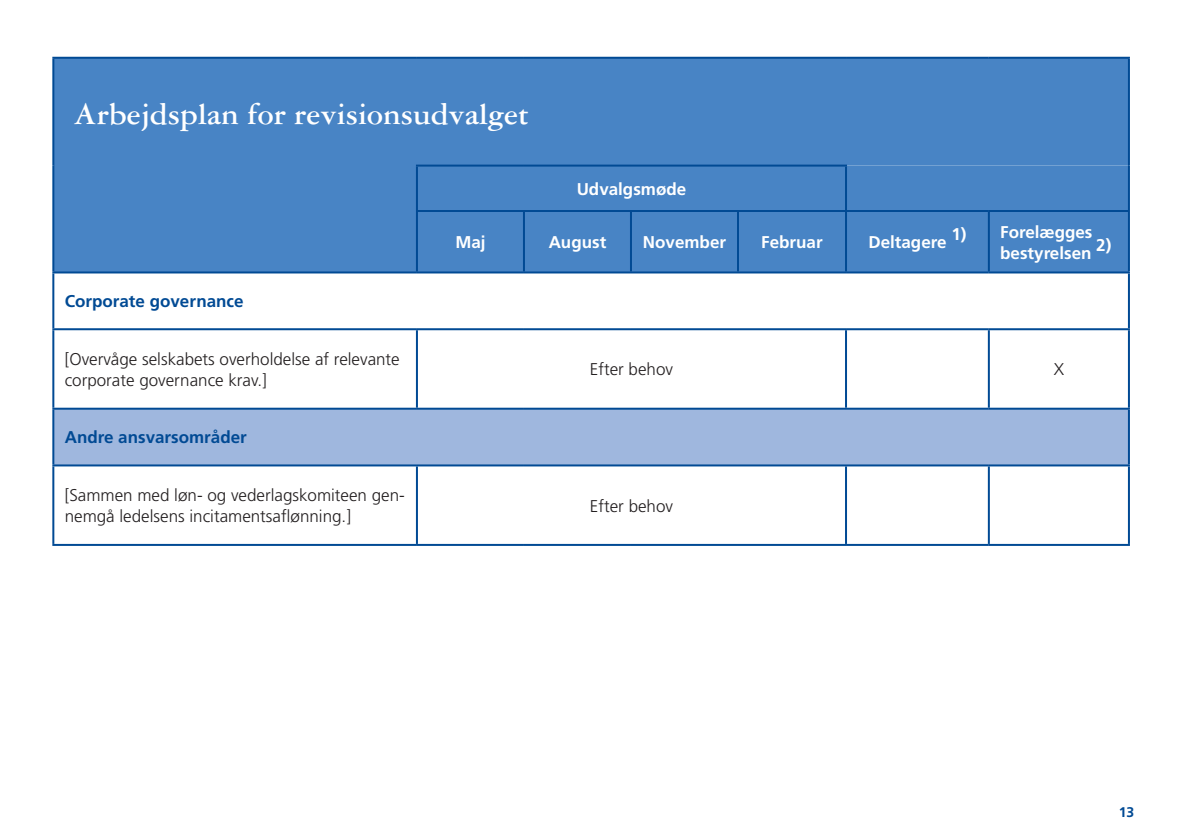
<style>
.page{position:relative;width:1191px;height:840px;background:#fff}
.page>*{position:absolute;margin:0;border:0;box-sizing:border-box;transform-origin:0 0}
.t1{font:700 32px "Garamond Three";color:#fff}
.t2{font:300 17px/21px "Frutiger";color:#231f20}
.t3{font:700 17px/21px "Frutiger";color:#fff;text-align:right}
.t4{font:700 17px "Frutiger";color:#014a94}
.t5{font:700 14px "Frutiger";color:#014a94}
</style>
<div class="page">
<div style="left:54px;top:59px;width:1074px;height:212px;background:#4884c5"></div>
<div style="left:418px;top:165px;width:710px;height:45px;background:#4884c5"></div>
<svg style="left:54px;top:273px;width:1074px;height:270px"></svg>
<div style="left:53px;top:408px;width:1076px;height:57px;background:#9fb7de"></div>
<hr style="left:846px;top:210px;width:142px;height:2px;background:#014a94">
<hr style="left:987px;top:212px;width:2px;height:59px;background:#014a94">
<hr style="left:1128px;top:212px;width:2px;height:59px;background:#014a94">
<hr style="left:845px;top:166px;width:2px;height:44px;background:#014a94">
<hr style="left:416px;top:210px;width:108px;height:2px;background:#014a94">
<hr style="left:524px;top:210px;width:107px;height:2px;background:#014a94">
<hr style="left:523px;top:212px;width:2px;height:59px;background:#014a94">
<hr style="left:631px;top:210px;width:107px;height:2px;background:#014a94">
<hr style="left:630px;top:212px;width:2px;height:59px;background:#014a94">
<hr style="left:738px;top:210px;width:108px;height:2px;background:#014a94">
<hr style="left:737px;top:212px;width:2px;height:59px;background:#014a94">
<hr style="left:845px;top:212px;width:2px;height:59px;background:#014a94">
<hr style="left:52px;top:57px;width:365px;height:2px;background:#014a94">
<hr style="left:52px;top:59px;width:2px;height:106px;background:#014a94">
<hr style="left:417px;top:57px;width:107px;height:2px;background:#014a94">
<hr style="left:524px;top:57px;width:107px;height:2px;background:#014a94">
<hr style="left:631px;top:57px;width:107px;height:2px;background:#014a94">
<hr style="left:738px;top:57px;width:108px;height:2px;background:#014a94">
<hr style="left:846px;top:57px;width:142px;height:2px;background:#014a94">
<hr style="left:988px;top:57px;width:142px;height:2px;background:#014a94">
<hr style="left:1128px;top:59px;width:2px;height:106px;background:#014a94">
<hr style="left:416px;top:164px;width:108px;height:2px;background:#014a94">
<hr style="left:524px;top:164px;width:107px;height:2px;background:#014a94">
<hr style="left:631px;top:164px;width:107px;height:2px;background:#014a94">
<hr style="left:738px;top:164px;width:109px;height:2px;background:#014a94">
<hr style="left:1128px;top:165px;width:2px;height:45px;background:#014a94">
<hr style="left:988px;top:210px;width:142px;height:2px;background:#014a94">
<hr style="left:417px;top:271px;width:107px;height:2px;background:#014a94">
<hr style="left:524px;top:271px;width:107px;height:2px;background:#014a94">
<hr style="left:631px;top:271px;width:107px;height:2px;background:#014a94">
<hr style="left:738px;top:271px;width:108px;height:2px;background:#014a94">
<hr style="left:846px;top:271px;width:142px;height:2px;background:#014a94">
<hr style="left:988px;top:271px;width:142px;height:2px;background:#014a94">
<hr style="left:52px;top:273px;width:2px;height:55px;background:#014a94">
<hr style="left:1128px;top:273px;width:2px;height:55px;background:#014a94">
<hr style="left:52px;top:328px;width:365px;height:2px;background:#014a94">
<hr style="left:52px;top:330px;width:2px;height:77px;background:#014a94">
<hr style="left:417px;top:328px;width:107px;height:2px;background:#014a94">
<hr style="left:416px;top:330px;width:2px;height:77px;background:#014a94">
<hr style="left:524px;top:328px;width:107px;height:2px;background:#014a94">
<hr style="left:631px;top:328px;width:107px;height:2px;background:#014a94">
<hr style="left:738px;top:328px;width:108px;height:2px;background:#014a94">
<hr style="left:846px;top:328px;width:142px;height:2px;background:#014a94">
<hr style="left:845px;top:330px;width:2px;height:77px;background:#014a94">
<hr style="left:988px;top:328px;width:142px;height:2px;background:#014a94">
<hr style="left:987px;top:330px;width:2px;height:77px;background:#014a94">
<hr style="left:1128px;top:330px;width:2px;height:77px;background:#014a94">
<hr style="left:52px;top:407px;width:365px;height:2px;background:#014a94">
<hr style="left:52px;top:409px;width:2px;height:55px;background:#014a94">
<hr style="left:417px;top:407px;width:107px;height:2px;background:#014a94">
<hr style="left:524px;top:407px;width:107px;height:2px;background:#014a94">
<hr style="left:631px;top:407px;width:107px;height:2px;background:#014a94">
<hr style="left:738px;top:407px;width:108px;height:2px;background:#014a94">
<hr style="left:846px;top:407px;width:142px;height:2px;background:#014a94">
<hr style="left:988px;top:407px;width:142px;height:2px;background:#014a94">
<hr style="left:1128px;top:409px;width:2px;height:55px;background:#014a94">
<hr style="left:52px;top:464px;width:365px;height:2px;background:#014a94">
<hr style="left:52px;top:466px;width:2px;height:77px;background:#014a94">
<hr style="left:417px;top:464px;width:107px;height:2px;background:#014a94">
<hr style="left:416px;top:466px;width:2px;height:77px;background:#014a94">
<hr style="left:524px;top:464px;width:107px;height:2px;background:#014a94">
<hr style="left:631px;top:464px;width:107px;height:2px;background:#014a94">
<hr style="left:738px;top:464px;width:108px;height:2px;background:#014a94">
<hr style="left:846px;top:464px;width:142px;height:2px;background:#014a94">
<hr style="left:845px;top:466px;width:2px;height:77px;background:#014a94">
<hr style="left:988px;top:464px;width:142px;height:2px;background:#014a94">
<hr style="left:987px;top:466px;width:2px;height:77px;background:#014a94">
<hr style="left:1128px;top:466px;width:2px;height:77px;background:#014a94">
<hr style="left:52px;top:543px;width:365px;height:2px;background:#014a94">
<hr style="left:417px;top:543px;width:107px;height:2px;background:#014a94">
<hr style="left:524px;top:543px;width:107px;height:2px;background:#014a94">
<hr style="left:631px;top:543px;width:107px;height:2px;background:#014a94">
<hr style="left:738px;top:543px;width:108px;height:2px;background:#014a94">
<hr style="left:846px;top:543px;width:142px;height:2px;background:#014a94">
<hr style="left:988px;top:543px;width:142px;height:2px;background:#014a94">
<hr style="left:52px;top:165px;width:2px;height:46px;background:#014a94">
<hr style="left:416px;top:166px;width:2px;height:44px;background:#014a94">
<hr style="left:52px;top:211px;width:2px;height:60px;background:#014a94">
<hr style="left:416px;top:212px;width:2px;height:59px;background:#014a94">
<hr style="left:52px;top:271px;width:365px;height:2px;background:#014a94">
<h1 class="t1" style="left:74px;top:96px;width:457px">Arbejdsplan for revisionsudvalget</h1>
<p class="t3" style="left:576px;top:178px;width:111px">Udvalgsmøde</p>
<p class="t4" style="left:65px;top:291px;width:180px">Corporate governance</p>
<p class="t3" style="left:455px;top:232px;width:32px">Maj</p>
<p class="t3" style="left:548px;top:232px;width:59px">August</p>
<p class="t3" style="left:643px;top:232px;width:85px">November</p>
<p class="t3" style="left:761px;top:232px;width:63px">Februar</p>
<p class="t3" style="left:868px;top:232px;width:80px">Deltagere</p>
<p class="t3" style="left:951px;top:221px;width:143px">1) Forelægges bestyrelsen</p>
<p class="t3" style="left:1096px;top:234px;width:17px">2)</p>
<p class="t2" style="left:65px;top:348px;width:336px">[Overvåge selskabets overholdelse af relevante corporate governance krav.]</p>
<p class="t2" style="left:590px;top:359px;width:85px">Efter behov</p>
<p class="t2" style="left:1053px;top:359px;width:12px">X</p>
<p class="t4" style="left:65px;top:427px;width:184px">Andre ansvarsområder</p>
<p class="t2" style="left:65px;top:484px;width:342px">[Sammen med løn- og vederlagskomiteen gen&shy;nemgå ledelsens incitamentsaflønning.]</p>
<p class="t2" style="left:590px;top:495px;width:85px">Efter behov</p>
<p class="t5" style="left:1118px;top:803px;width:17px">13</p>
</div>
